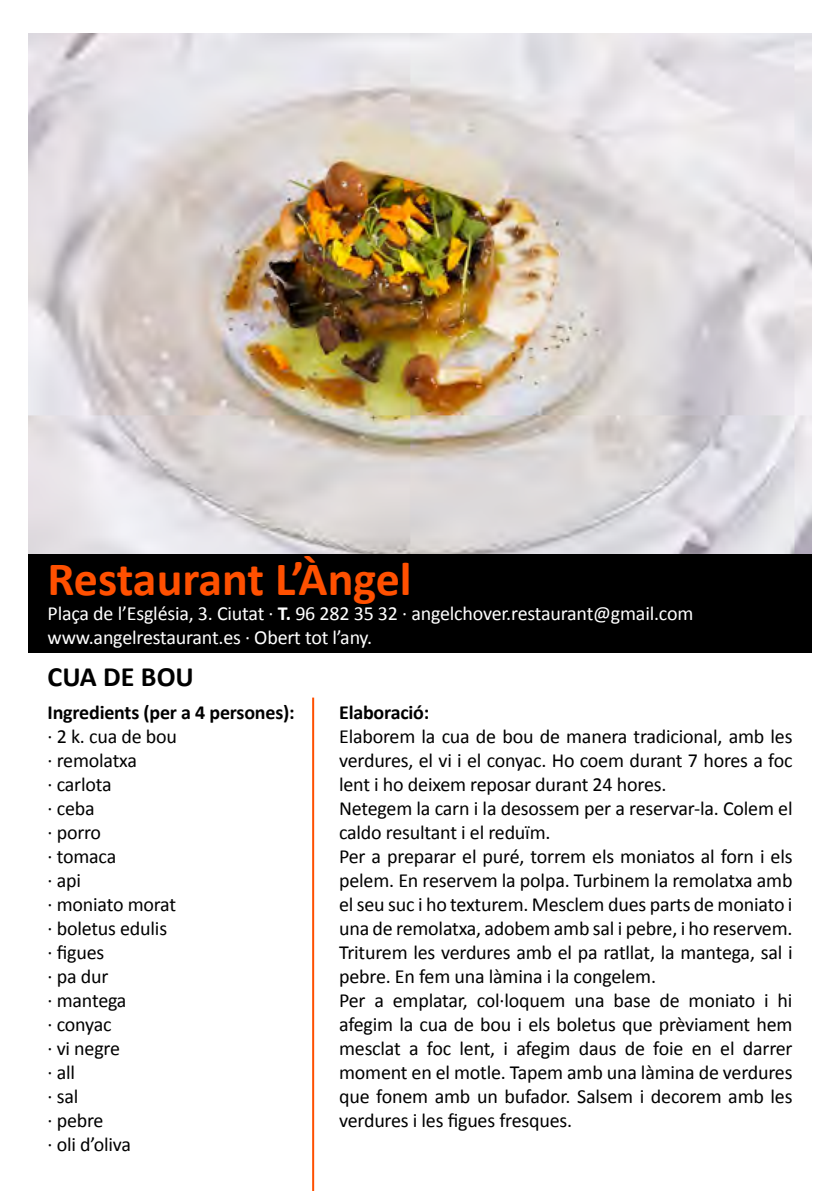
<style>
.page{position:relative;width:840px;height:1191px;background:#fff}
.page>*{position:absolute;margin:0;border:0;box-sizing:border-box;transform-origin:0 0}
.t1{font:700 48px "Calibri";color:#ff5000}
.t2{font:700 28px "Calibri";color:#000}
.t3{font:20px/24px "Calibri";letter-spacing:-.01em;color:#000}
.t4{font:20px/24px "Calibri";letter-spacing:-.01em;color:#fff}
.t5{font:700 20px "Calibri";letter-spacing:-.01em;color:#000}
.s1{font-weight:700}
</style>
<div class="page">
<hr style="left:312px;top:697px;width:2px;height:494px;background:#ff5000">
<img style="left:28px;top:34px;width:783px;height:520px">
<div style="left:28px;top:554px;width:783px;height:98px;background:#000"></div>
<h1 class="t1" style="left:48px;top:548px;width:365px">Restaurant L’Àngel</h1>
<p class="t4" style="left:48px;top:601px;width:647px">Plaça de l’Església, 3. Ciutat · <span class="s1">T.</span> 96 282 35 32 · angelchover.restaurant@gmail.com www.angelrestaurant.es · Obert tot l’any.</p>
<h2 class="t2" style="left:48px;top:658px;width:148px">CUA DE BOU</h2>
<p class="t5" style="left:48px;top:700px;width:248px">Ingredients (per a 4 persones):</p>
<p class="t3" style="left:48px;top:724px;width:131px">· 2 k. cua de bou · remolatxa<br>· carlota<br>· ceba<br>· porro<br>· tomaca<br>· api<br>· moniato morat · boletus edulis · figues<br>· pa dur<br>· mantega<br>· conyac<br>· vi negre<br>· all<br>· sal<br>· pebre<br>· oli d’oliva</p>
<p class="t5" style="left:339px;top:700px;width:92px">Elaboració:</p>
<p class="t3" style="left:339px;top:724px;width:455px">Elaborem la cua de bou de manera tradicional, amb les verdures, el vi i el conyac. Ho coem durant 7 hores a foc lent i ho deixem reposar durant 24 hores.<br>Netegem la carn i la desossem per a reservar-la. Colem el caldo resultant i el reduïm.<br>Per a preparar el puré, torrem els moniatos al forn i els pelem. En reservem la polpa. Turbinem la remolatxa amb el seu suc i ho texturem. Mesclem dues parts de moniato i una de remolatxa, adobem amb sal i pebre, i ho reservem.<br>Triturem les verdures amb el pa ratllat, la mantega, sal i pebre. En fem una làmina i la congelem.<br>Per a emplatar, col·loquem una base de moniato i hi afegim la cua de bou i els boletus que prèviament hem mesclat a foc lent, i afegim daus de foie en el darrer moment en el motle. Tapem amb una làmina de verdures que fonem amb un bufador. Salsem i decorem amb les verdures i les figues fresques.</p>
</div>
